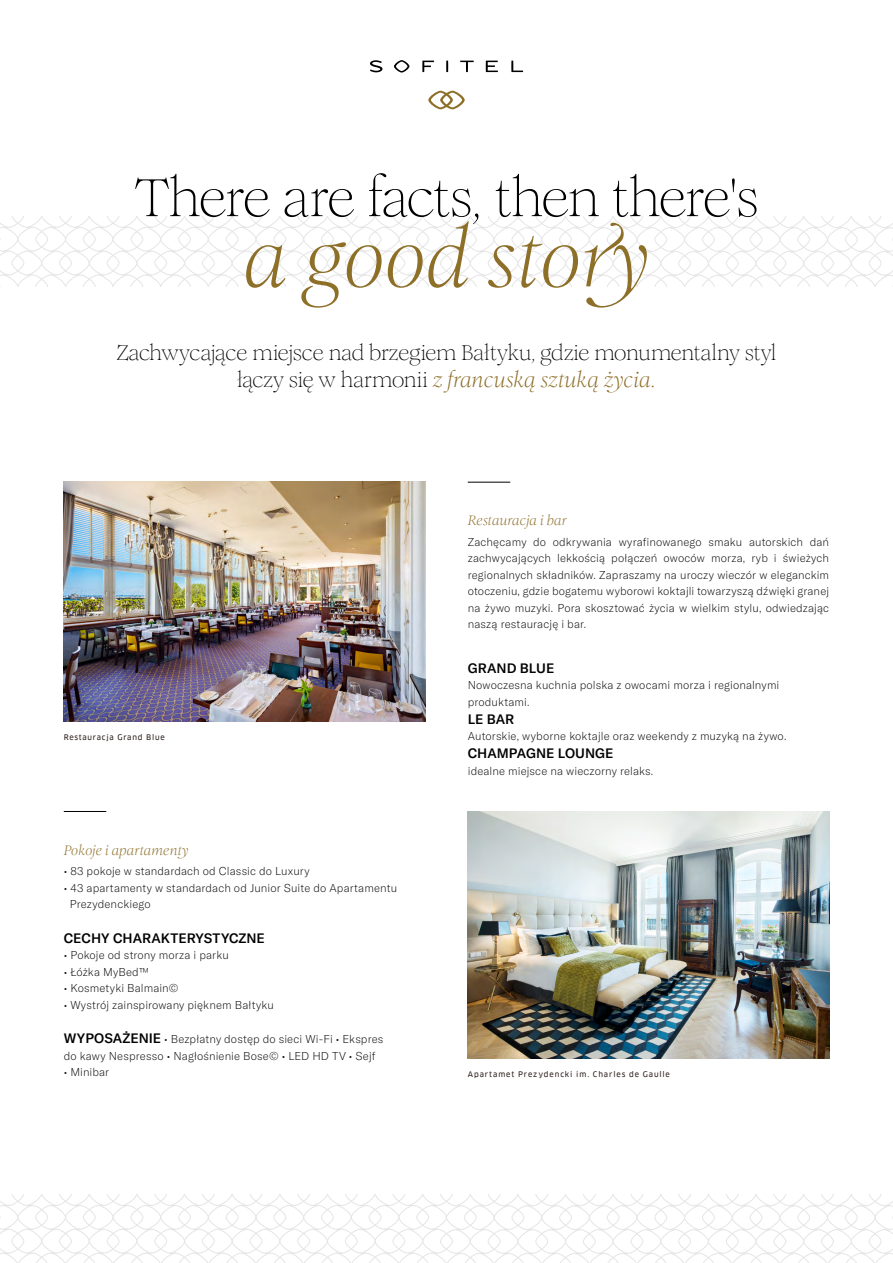
<style>
.page{position:relative;width:893px;height:1263px;background:#fff}
.page>*{position:absolute;margin:0;border:0;box-sizing:border-box;transform-origin:0 0}
.t1{font:italic 79.5px "Romie";color:#8d6f28}
.t2{font:300 52.5px "Romie";letter-spacing:-.02em;color:#000}
.t3{font:300 21px/27px "Romie";letter-spacing:-.01em;color:#000;text-align:center}
.t4{font:500 13.5px "GT America LV";color:#000}
.t5{font:italic 13.5px "Romie";letter-spacing:.005em;color:#8d6f28}
.t6{font:100 11.25px/16.5px "GT America LV";letter-spacing:.01em;color:#000}
.t7{font:7.5px "Clan Pro News";letter-spacing:.115em;color:#2b1c1b}
.s1{font-weight:400;font-style:italic;color:#8d6f28}
.s2{font-weight:500;font-size:13.5px}
</style>
<div class="page">
<img style="left:468px;top:811px;width:361px;height:247px">
<svg style="left:0;top:216px;width:893px;height:70px"></svg>
<svg style="left:370px;top:60px;width:12px;height:12px"></svg>
<svg style="left:511px;top:61px;width:12px;height:11px"></svg>
<svg style="left:446px;top:61px;width:2px;height:11px"></svg>
<svg style="left:422px;top:61px;width:12px;height:11px"></svg>
<svg style="left:486px;top:61px;width:12px;height:11px"></svg>
<svg style="left:460px;top:61px;width:14px;height:11px"></svg>
<svg style="left:394px;top:60px;width:15px;height:13px"></svg>
<svg style="left:428px;top:91px;width:37px;height:18px"></svg>
<hr style="left:64px;top:811px;width:42px;height:1px;background:#000">
<img style="left:64px;top:482px;width:361px;height:240px">
<svg style="left:0;top:1195px;width:893px;height:68px"></svg>
<hr style="left:468px;top:482px;width:42px;height:1px;background:#000">
<h2 class="t2" style="left:135px;top:152px;width:625px">There are facts, then there's</h2>
<h1 class="t1" style="left:243px;top:192px;width:408px">a good story</h1>
<h3 class="t3" style="left:117px;top:337px;width:661px">Zachwycające miejsce nad brzegiem Bałtyku, gdzie monumentalny styl łączy się w harmonii <span class="s1">z francuską sztuką życia.</span></h3>
<p class="t7" style="left:64px;top:733px;width:102px">Restauracja Grand Blue</p>
<p class="t5" style="left:64px;top:838px;width:126px">Pokoje i apartamenty</p>
<p class="t6" style="left:64px;top:862px;width:247px">• 83 pokoje w standardach od Classic do Luxury</p>
<p class="t6" style="left:70px;top:879px;width:329px;text-indent:-6px">• 43 apartamenty w standardach od Junior Suite do Apartamentu<br>Prezydenckiego</p>
<p class="t4" style="left:64px;top:928px;width:203px">CECHY CHARAKTERYSTYCZNE</p>
<p class="t6" style="left:64px;top:946px;width:167px">• Pokoje od strony morza i parku</p>
<p class="t6" style="left:64px;top:963px;width:86px">• Łóżka MyBed™</p>
<p class="t6" style="left:64px;top:979px;width:116px">• Kosmetyki Balmain©</p>
<p class="t6" style="left:64px;top:996px;width:212px">• Wystrój zainspirowany pięknem Bałtyku</p>
<p class="t6" style="left:64px;top:1030px;width:321px"><span class="s2">WYPOSAŻENIE</span> • Bezpłatny dostęp do sieci Wi-Fi • Ekspres do kawy Nespresso • Nagłośnienie Bose© • LED HD TV • Sejf</p>
<p class="t6" style="left:64px;top:1063px;width:47px">• Minibar</p>
<p class="t5" style="left:468px;top:509px;width:101px">Restauracja i bar</p>
<p class="t6" style="left:468px;top:533px;width:363px;text-align:justify">Zachęcamy do odkrywania wyrafinowanego smaku autorskich dań zachwycających lekkością połączeń owoców morza, ryb i świeżych regionalnych składników. Zapraszamy na uroczy wieczór w eleganckim otoczeniu, gdzie bogatemu wyborowi koktajli towarzyszą dźwięki granej na żywo muzyki. Pora skosztować życia w wielkim stylu, odwiedzając naszą restaurację i bar.</p>
<p class="t4" style="left:468px;top:658px;width:88px">GRAND BLUE</p>
<p class="t6" style="left:468px;top:676px;width:313px">Nowoczesna kuchnia polska z owocami morza i regionalnymi produktami.</p>
<p class="t4" style="left:468px;top:709px;width:48px">LE BAR</p>
<p class="t6" style="left:468px;top:727px;width:320px">Autorskie, wyborne koktajle oraz weekendy z muzyką na żywo.</p>
<p class="t4" style="left:468px;top:743px;width:147px">CHAMPAGNE LOUNGE</p>
<p class="t6" style="left:468px;top:762px;width:187px">idealne miejsce na wieczorny relaks.</p>
<p class="t7" style="left:468px;top:1070px;width:204px">Apartamet Prezydencki im. Charles de Gaulle</p>
</div>
